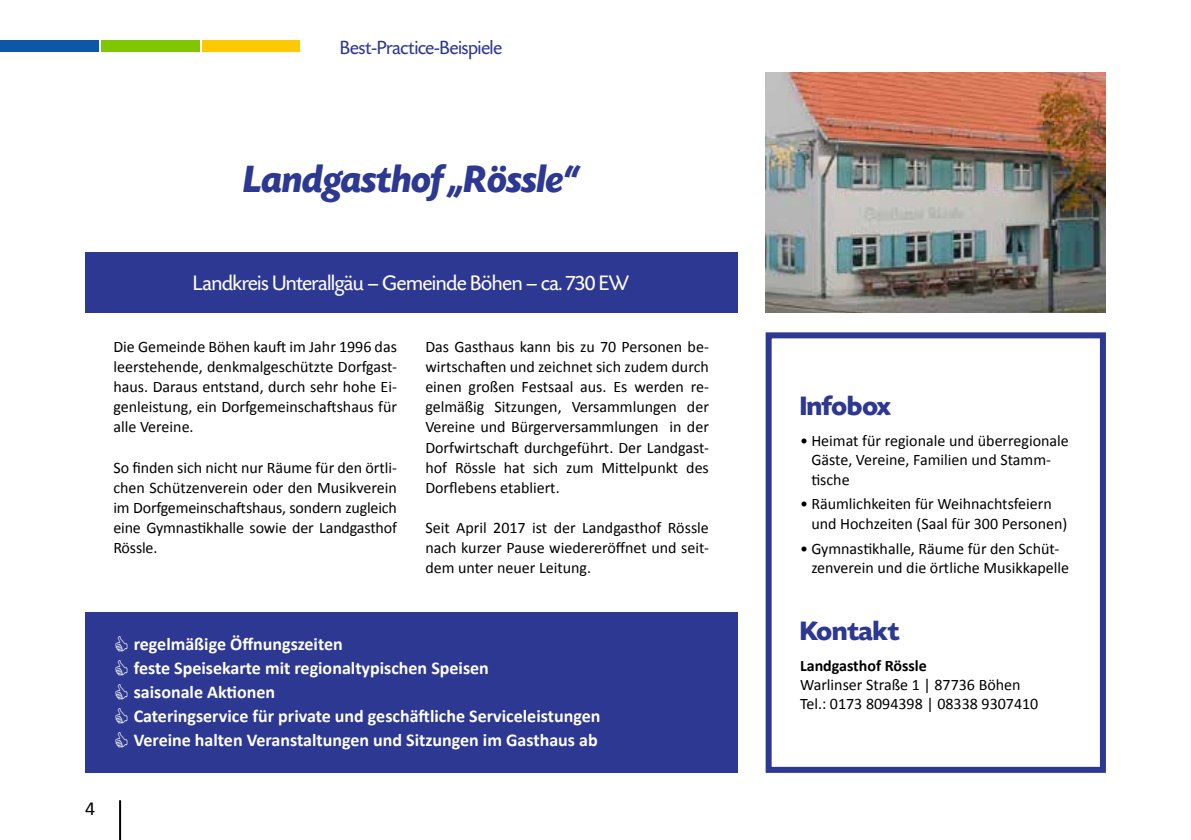
<style>
.page{position:relative;width:1191px;height:840px;background:#fff}
.page>*{position:absolute;margin:0;border:0;box-sizing:border-box;transform-origin:0 0}
.t1{font:italic 700 40px "Today SHOP";color:#2d3892}
.t2{font:700 28px "Today SHOP";color:#2d3892}
.t3{font:22px "Today SHOP";color:#fff}
.t4{font:20px "Today SHOP";color:#2d3892}
.t5{font:20px "Calibri";color:#000}
.t6{font:700 18px/24px "Calibri";color:#fff}
.t7{font:16px/20px "Calibri";color:#000;text-align:justify}
.t8{font:700 16px "Calibri";color:#000}
</style>
<div class="page">
<hr style="left:119px;top:799px;width:2px;height:40px;background:#000">
<div style="left:0;top:40px;width:98px;height:12px;background:#0d57a7"></div>
<div style="left:101px;top:40px;width:98px;height:12px;background:#80c700"></div>
<div style="left:202px;top:40px;width:97px;height:12px;background:#fdc900"></div>
<img style="left:765px;top:72px;width:341px;height:240px">
<div style="left:85px;top:252px;width:652px;height:60px;background:#2d3892"></div>
<div style="left:85px;top:612px;width:652px;height:160px;background:#2d3892"></div>
<div style="left:765px;top:332px;width:341px;height:440px;border:6px solid #2d3892"></div>
<p class="t4" style="left:340px;top:37px;width:163px">Best-Practice-Beispiele</p>
<h1 class="t1" style="left:243px;top:158px;width:337px">Landgasthof „Rössle“</h1>
<h3 class="t3" style="left:193px;top:271px;width:437px">Landkreis Unterallgäu – Gemeinde Böhen – ca. 730 EW</h3>
<p class="t7" style="left:113px;top:336px;width:285px">Die Gemeinde Böhen kauft im Jahr 1996 das leerstehende, denkmalgeschützte Dorfgast&shy;haus. Daraus entstand, durch sehr hohe Ei&shy;genleistung, ein Dorfgemeinschaftshaus für alle Vereine.</p>
<p class="t7" style="left:113px;top:456px;width:285px">So finden sich nicht nur Räume für den örtli&shy;chen Schützenverein oder den Musikverein im Dorfgemeinschaftshaus, sondern zugleich eine Gymnastikhalle sowie der Landgasthof Rössle.</p>
<p class="t7" style="left:425px;top:336px;width:285px">Das Gasthaus kann bis zu 70 Personen be&shy;wirtschaften und zeichnet sich zudem durch einen großen Festsaal aus. Es werden re&shy;gelmäßig Sitzungen, Versammlungen der Vereine und Bürgerversammlungen in der Dorfwirtschaft durchgeführt. Der Landgast&shy;hof Rössle hat sich zum Mittelpunkt des Dorflebens etabliert.</p>
<p class="t7" style="left:425px;top:516px;width:285px">Seit April 2017 ist der Landgasthof Rössle nach kurzer Pause wiedereröffnet und seit&shy;dem unter neuer Leitung.</p>
<p class="t5" style="left:85px;top:795px;width:12px">4</p>
<p class="t6" style="left:134px;top:631px;width:468px">regelmäßige Öffnungszeiten<br>feste Speisekarte mit regionaltypischen Speisen<br>saisonale Aktionen<br>Cateringservice für private und geschäftliche Serviceleistungen Vereine halten Veranstaltungen und Sitzungen im Gasthaus ab</p>
<h2 class="t2" style="left:800px;top:392px;width:93px">Infobox</h2>
<p class="t7" style="left:811px;top:430px;width:259px;line-height:19.2px;text-align:left;text-indent:-11px">• Heimat für regionale und überregionale<br>Gäste, Vereine, Familien und Stamm&shy;tische</p>
<p class="t7" style="left:811px;top:493px;width:257px;line-height:19.2px;text-indent:-11px">• Räumlichkeiten für Weihnachtsfeiern und Hochzeiten (Saal für 300 Personen)</p>
<p class="t7" style="left:811px;top:537px;width:259px;line-height:19.2px;text-indent:-11px">• Gymnastikhalle, Räume für den Schüt&shy;zenverein und die örtliche Musikkapelle</p>
<h2 class="t2" style="left:800px;top:616px;width:101px">Kontakt</h2>
<p class="t8" style="left:800px;top:654px;width:128px">Landgasthof Rössle</p>
<p class="t7" style="left:800px;top:673px;width:240px;line-height:19.2px">Warlinser Straße 1 | 87736 Böhen<br>Tel.: 0173 8094398 | 08338 9307410</p>
</div>
